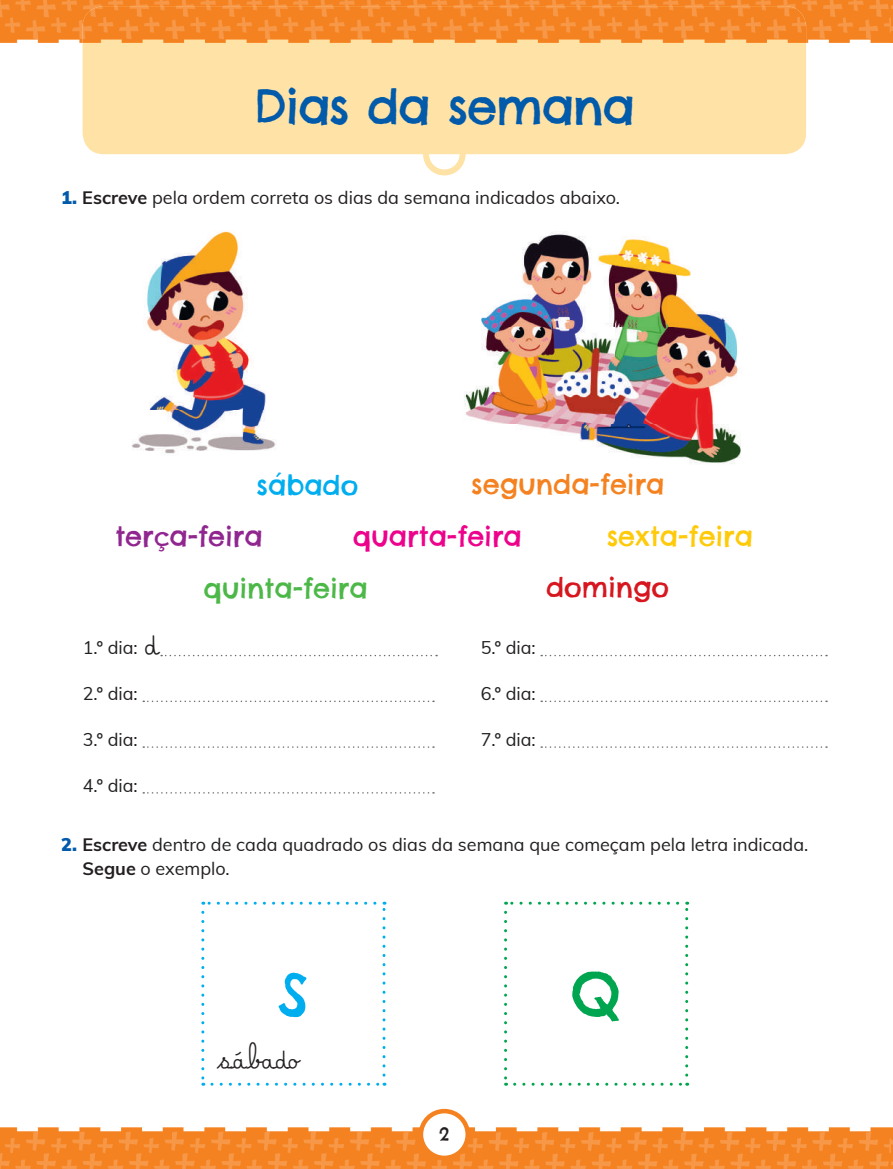
<style>
.page{position:relative;width:893px;height:1169px;background:#fff}
.page>*{position:absolute;margin:0;border:0;box-sizing:border-box;transform-origin:0 0}
.t1{font:60px "Chelsea Market Pro";color:#00aeef}
.t2{font:60px "Chelsea Market Pro";color:#00a54f}
.t3{font:48px "Chelsea Market Pro";letter-spacing:-.025em;color:#015aaa}
.t4{font:27px "Chelsea Market Pro";color:#f58220}
.t5{font:27px "Chelsea Market Pro";color:#4cb848}
.t6{font:27px "Chelsea Market Pro";color:#ed028c}
.t7{font:27px "Chelsea Market Pro";color:#90268f}
.t8{font:27px "Chelsea Market Pro";color:#feca0a}
.t9{font:27px "Chelsea Market Pro";color:#d7171f}
.t10{font:27px "Chelsea Market Pro";color:#00aeef}
.t11{font:21px "Belle Allure CM Gros";letter-spacing:-.02em;color:#231f20}
.t12{font:18px/24px "Muli";color:#231f20}
.t13{font:18px "Chelsea Market Pro";color:#231f20}
.s1{font-weight:900;color:#015aaa}
.s2{font-weight:700}
.s3{font-family:"Belle Allure CM Gros";font-size:22.5px}
</style>
<div class="page">
<img style="left:132px;top:231px;width:144px;height:223px">
<svg style="left:161px;top:655px;width:276px;height:1px"></svg>
<svg style="left:143px;top:700px;width:291px;height:2px"></svg>
<svg style="left:143px;top:746px;width:291px;height:2px"></svg>
<svg style="left:143px;top:792px;width:291px;height:1px"></svg>
<svg style="left:541px;top:655px;width:285px;height:1px"></svg>
<svg style="left:541px;top:700px;width:285px;height:2px"></svg>
<svg style="left:541px;top:746px;width:285px;height:2px"></svg>
<div style="left:82px;top:6px;width:723px;height:148px;background:#ffe2a5;border-radius:21px"></div>
<div style="left:423px;top:133px;width:42px;height:42px;border:6px solid #ffe2a5;border-radius:50%"></div>
<img style="left:464px;top:232px;width:277px;height:232px">
<svg style="left:201px;top:912px;width:3px;height:173px"></svg>
<svg style="left:212px;top:1082px;width:173px;height:3px"></svg>
<svg style="left:382px;top:901px;width:3px;height:174px"></svg>
<svg style="left:203px;top:901px;width:172px;height:3px"></svg>
<svg style="left:504px;top:912px;width:3px;height:173px"></svg>
<svg style="left:514px;top:1082px;width:173px;height:3px"></svg>
<svg style="left:685px;top:901px;width:3px;height:174px"></svg>
<svg style="left:505px;top:901px;width:172px;height:3px"></svg>
<img style="left:0;top:1127px;width:892px;height:42px">
<div style="left:421px;top:1111px;width:46px;height:47px;background:#fff;border-radius:50%"></div>
<div style="left:418px;top:1109px;width:52px;height:51px;border:4px solid #f58220;border-radius:50%"></div>
<img style="left:0;top:0;width:892px;height:43px">
<img style="left:82px;top:6px;width:723px;height:37px">
<h2 class="t3" style="left:254px;top:76px;width:382px">Dias da semana</h2>
<p class="t12" style="left:61px;top:184px;width:560px"><span class="s1">1.</span> <span class="s2">Escreve</span> pela ordem correta os dias da semana indicados abaixo.</p>
<h3 class="t10" style="left:256px;top:468px;width:103px">sábado</h3>
<h3 class="t4" style="left:471px;top:466px;width:195px">segunda-feira</h3>
<h3 class="t7" style="left:115px;top:518px;width:149px">terça-feira</h3>
<h3 class="t5" style="left:203px;top:571px;width:165px">quinta-feira</h3>
<h3 class="t6" style="left:353px;top:518px;width:170px">quarta-feira</h3>
<h3 class="t8" style="left:606px;top:518px;width:148px">sexta-feira</h3>
<h3 class="t9" style="left:546px;top:569px;width:124px">domingo</h3>
<p class="t12" style="left:83px;top:635px;width:79px">1.º dia: <span class="s3">d</span></p>
<p class="t12" style="left:83px;top:680px;width:56px">2.º dia:</p>
<p class="t12" style="left:83px;top:726px;width:56px">3.º dia:</p>
<p class="t12" style="left:83px;top:772px;width:56px">4.º dia:</p>
<p class="t12" style="left:480px;top:635px;width:56px">5.º dia:</p>
<p class="t12" style="left:480px;top:680px;width:56px">6.º dia:</p>
<p class="t12" style="left:480px;top:726px;width:56px">7.º dia:</p>
<p class="t12" style="left:82px;top:832px;width:727px;text-indent:-21px"><span class="s1">2.</span> <span class="s2">Escreve</span> dentro de cada quadrado os dias da semana que começam pela letra indicada.<br><span class="s2">Segue</span> o exemplo.</p>
<h1 class="t1" style="left:278px;top:955px;width:32px">S</h1>
<h1 class="t2" style="left:571px;top:955px;width:52px">Q</h1>
<p class="t11" style="left:217px;top:1048px;width:88px">sábado</p>
<p class="t13" style="left:439px;top:1123px;width:12px">2</p>
</div>
